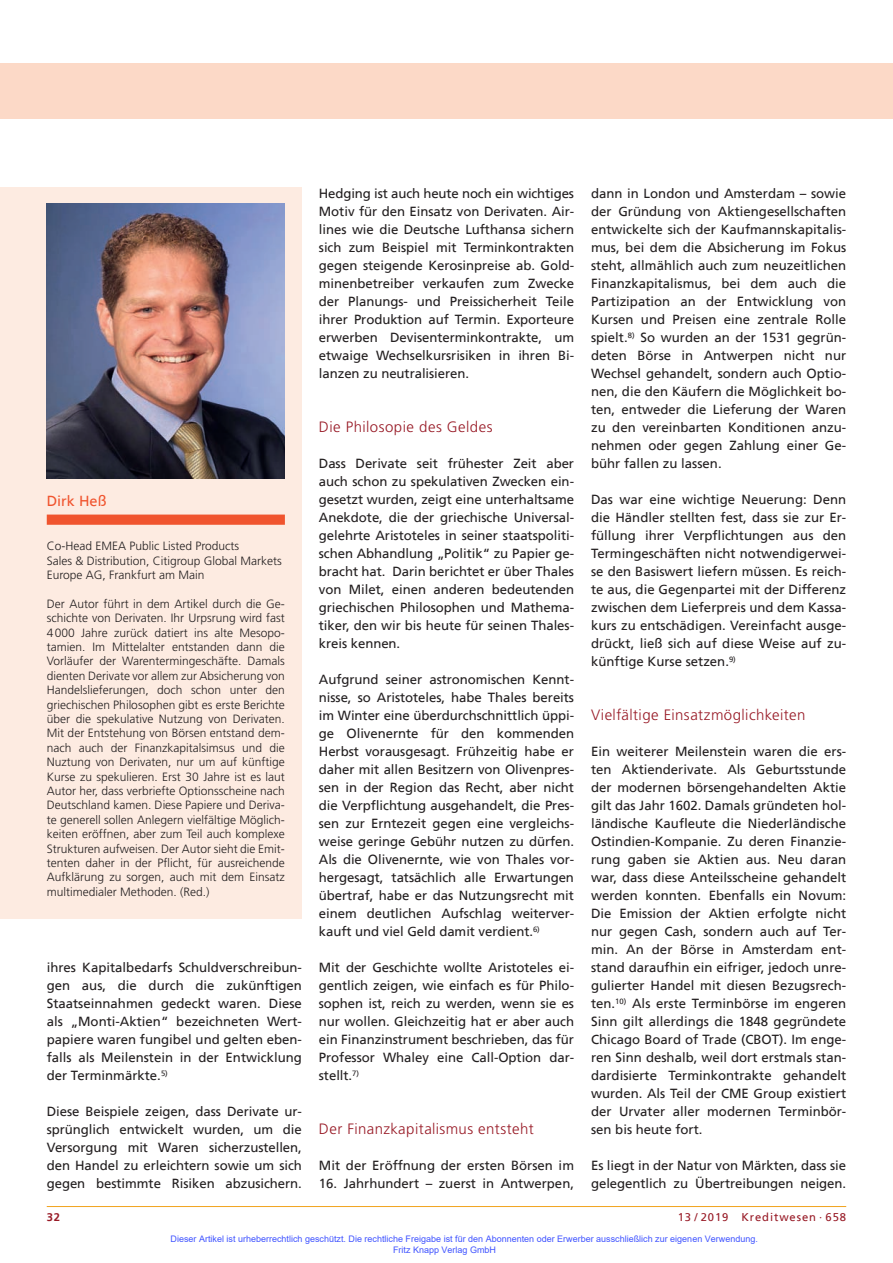
<style>
.page{position:relative;width:893px;height:1263px;background:#fff}
.page>*{position:absolute;margin:0;border:0;box-sizing:border-box;transform-origin:0 0}
.t1{font:300 15px "Frutiger";letter-spacing:.03em;color:#981a26}
.t2{font:14.55px "Frutiger";color:#f0542e}
.t3{font:13.2px/18px "Frutiger";letter-spacing:-.005em;color:#231f20;text-align:justify}
.t4{font:300 12px/14.4px "Frutiger";color:#231f20}
.t5{font:11.25px "Frutiger";letter-spacing:.08em;color:#981a26}
.t6{font:700 11.25px "Frutiger";color:#981a26}
.t7{font:9px/10.8px "Arial";color:#4054ff}
</style>
<div class="page">
<hr style="left:47px;top:1206px;width:799px;height:1px;background:#f1a31e">
<div style="left:0;top:64px;width:893px;height:55px;background:#fcd9c7"></div>
<div style="left:0;top:187px;width:302px;height:731px;background:#fdebe1"></div>
<div style="left:47px;top:514px;width:238px;height:11px;background:#f0542e"></div>
<img style="left:47px;top:204px;width:238px;height:274px">
<p class="t2" style="left:47px;top:494px;width:61px">Dirk Heß</p>
<p class="t4" style="left:47px;top:539px;width:237px">Co-Head EMEA Public Listed Products<br>Sales &amp; Distribution, Citigroup Global Markets<br>Europe AG, Frankfurt am Main</p>
<p class="t4" style="left:47px;top:597px;width:240px;text-align:justify">Der Autor führt in dem Artikel durch die Ge&shy;schichte von Derivaten. Ihr Urpsrung wird fast 4 000 Jahre zurück datiert ins alte Mesopo&shy;tamien. Im Mittelalter entstanden dann die Vorläufer der Warentermingeschäfte. Damals dienten Derivate vor allem zur Absicherung von Handelslieferungen, doch schon unter den griechischen Philosophen gibt es erste Berichte über die spekulative Nutzung von Derivaten.<br>Mit der Entstehung von Börsen entstand dem&shy;nach auch der Finanzkapitalsimsus und die Nuztung von Derivaten, nur um auf künftige Kurse zu spekulieren. Erst 30 Jahre ist es laut Autor her, dass verbriefte Optionsscheine nach Deutschland kamen. Diese Papiere und Deriva&shy;te generell sollen Anlegern vielfältige Möglich&shy;keiten eröffnen, aber zum Teil auch komplexe Strukturen aufweisen. Der Autor sieht die Emit&shy;tenten daher in der Pflicht, für ausreichende Aufklärung zu sorgen, auch mit dem Einsatz multimedialer Methoden. (Red.)</p>
<p class="t3" style="left:47px;top:959px;width:257px">ihres Kapitalbedarfs Schuldverschreibun&shy;gen aus, die durch die zukünftigen Staatseinnahmen gedeckt waren. Diese als „Monti-Aktien“ bezeichneten Wert&shy;papiere waren fungibel und gelten eben&shy;falls als Meilenstein in der Entwicklung der Terminmärkte.<sup>5)</sup></p>
<p class="t3" style="left:47px;top:1103px;width:257px">Diese Beispiele zeigen, dass Derivate ur&shy;sprünglich entwickelt wurden, um die Versorgung mit Waren sicherzustellen, den Handel zu erleichtern sowie um sich gegen bestimmte Risiken abzusichern.</p>
<p class="t3" style="left:319px;top:185px;width:257px">Hedging ist auch heute noch ein wichtiges Motiv für den Einsatz von Derivaten. Air&shy;lines wie die Deutsche Lufthansa sichern sich zum Beispiel mit Terminkontrakten gegen steigende Kerosinpreise ab. Gold&shy;minenbetreiber verkaufen zum Zwecke der Planungs- und Preissicherheit Teile ihrer Produktion auf Termin. Exporteure erwerben Devisenterminkontrakte, um etwaige Wechselkursrisiken in ihren Bi&shy;lanzen zu neutralisieren.</p>
<p class="t1" style="left:319px;top:418px;width:175px">Die Philosopie des Geldes</p>
<p class="t3" style="left:319px;top:455px;width:257px">Dass Derivate seit frühester Zeit aber auch schon zu spekulativen Zwecken ein&shy;gesetzt wurden, zeigt eine unterhaltsame Anekdote, die der griechische Universal&shy;gelehrte Aristoteles in seiner staatspoliti&shy;schen Abhandlung „Politik“ zu Papier ge&shy;bracht hat. Darin berichtet er über Thales von Milet, einen anderen bedeutenden griechischen Philosophen und Mathema&shy;tiker, den wir bis heute für seinen Thales&shy;kreis kennen.</p>
<p class="t3" style="left:319px;top:671px;width:257px">Aufgrund seiner astronomischen Kennt&shy;nisse, so Aristoteles, habe Thales bereits im Winter eine überdurchschnittlich üppi&shy;ge Olivenernte für den kommenden Herbst vorausgesagt. Frühzeitig habe er daher mit allen Besitzern von Olivenpres&shy;sen in der Region das Recht, aber nicht die Verpflichtung ausgehandelt, die Pres&shy;sen zur Erntezeit gegen eine vergleichs&shy;weise geringe Gebühr nutzen zu dürfen.<br>Als die Olivenernte, wie von Thales vor&shy;hergesagt, tatsächlich alle Erwartungen übertraf, habe er das Nutzungsrecht mit einem deutlichen Aufschlag weiterver&shy;kauft und viel Geld damit verdient.<sup>6)</sup></p>
<p class="t3" style="left:319px;top:959px;width:257px">Mit der Geschichte wollte Aristoteles ei&shy;gentlich zeigen, wie einfach es für Philo&shy;sophen ist, reich zu werden, wenn sie es nur wollen. Gleichzeitig hat er aber auch ein Finanzinstrument beschrieben, das für Professor Whaley eine Call-Option dar&shy;stellt.<sup>7)</sup></p>
<p class="t1" style="left:319px;top:1120px;width:216px">Der Finanzkapitalismus entsteht</p>
<p class="t3" style="left:319px;top:1157px;width:257px">Mit der Eröffnung der ersten Börsen im</p>
<p class="t3" style="left:319px;top:1175px;width:257px">16. Jahrhundert – zuerst in Antwerpen,</p>
<p class="t3" style="left:591px;top:185px;width:257px">dann in London und Amsterdam – sowie der Gründung von Aktiengesellschaften entwickelte sich der Kaufmannskapitalis&shy;mus, bei dem die Absicherung im Fokus steht, allmählich auch zum neuzeitlichen Finanzkapitalismus, bei dem auch die Partizipation an der Entwicklung von Kursen und Preisen eine zentrale Rolle spielt.<sup>8)</sup> So wurden an der 1531 gegrün&shy;deten Börse in Antwerpen nicht nur Wechsel gehandelt, sondern auch Optio&shy;nen, die den Käufern die Möglichkeit bo&shy;ten, entweder die Lieferung der Waren zu den vereinbarten Konditionen anzu&shy;nehmen oder gegen Zahlung einer Ge&shy;bühr fallen zu lassen.</p>
<p class="t3" style="left:591px;top:491px;width:257px">Das war eine wichtige Neuerung: Denn die Händler stellten fest, dass sie zur Er&shy;füllung ihrer Verpflichtungen aus den Termingeschäften nicht notwendigerwei&shy;se den Basiswert liefern müssen. Es reich&shy;te aus, die Gegenpartei mit der Differenz zwischen dem Lieferpreis und dem Kassa&shy;kurs zu entschädigen. Vereinfacht ausge&shy;drückt, ließ sich auf diese Weise auf zu&shy;künftige Kurse setzen.<sup>9)</sup></p>
<p class="t1" style="left:591px;top:706px;width:216px">Vielfältige Einsatzmöglichkeiten</p>
<p class="t3" style="left:591px;top:743px;width:257px">Ein weiterer Meilenstein waren die ers&shy;ten Aktienderivate. Als Geburtsstunde der modernen börsengehandelten Aktie gilt das Jahr 1602. Damals gründeten hol&shy;ländische Kaufleute die Niederländische Ostindien-Kompanie. Zu deren Finanzie&shy;rung gaben sie Aktien aus. Neu daran war, dass diese Anteilsscheine gehandelt werden konnten. Ebenfalls ein Novum:<br>Die Emission der Aktien erfolgte nicht nur gegen Cash, sondern auch auf Ter&shy;min. An der Börse in Amsterdam ent&shy;stand daraufhin ein eifriger, jedoch unre&shy;gulierter Handel mit diesen Bezugsrech&shy;ten.<sup>10)</sup> Als erste Terminbörse im engeren Sinn gilt allerdings die 1848 gegründete Chicago Board of Trade (CBOT). Im enge&shy;ren Sinn deshalb, weil dort erstmals stan&shy;dardisierte Terminkontrakte gehandelt wurden. Als Teil der CME Group existiert der Urvater aller modernen Terminbör&shy;sen bis heute fort.</p>
<p class="t3" style="left:591px;top:1157px;width:257px">Es liegt in der Natur von Märkten, dass sie gelegentlich zu Übertreibungen neigen.</p>
<p class="t6" style="left:47px;top:1211px;width:15px">32</p>
<p class="t5" style="left:678px;top:1211px;width:170px">13 / 2019 Kreditwesen · 658</p>
<p class="t7" style="left:393px;top:1233px;width:366px;text-indent:-223px">Dieser Artikel ist urheberrechtlich geschützt. Die rechtliche Freigabe ist für den Abonnenten oder Erwerber ausschließlich zur eigenen Verwendung.<br>Fritz Knapp Verlag GmbH</p>
</div>
